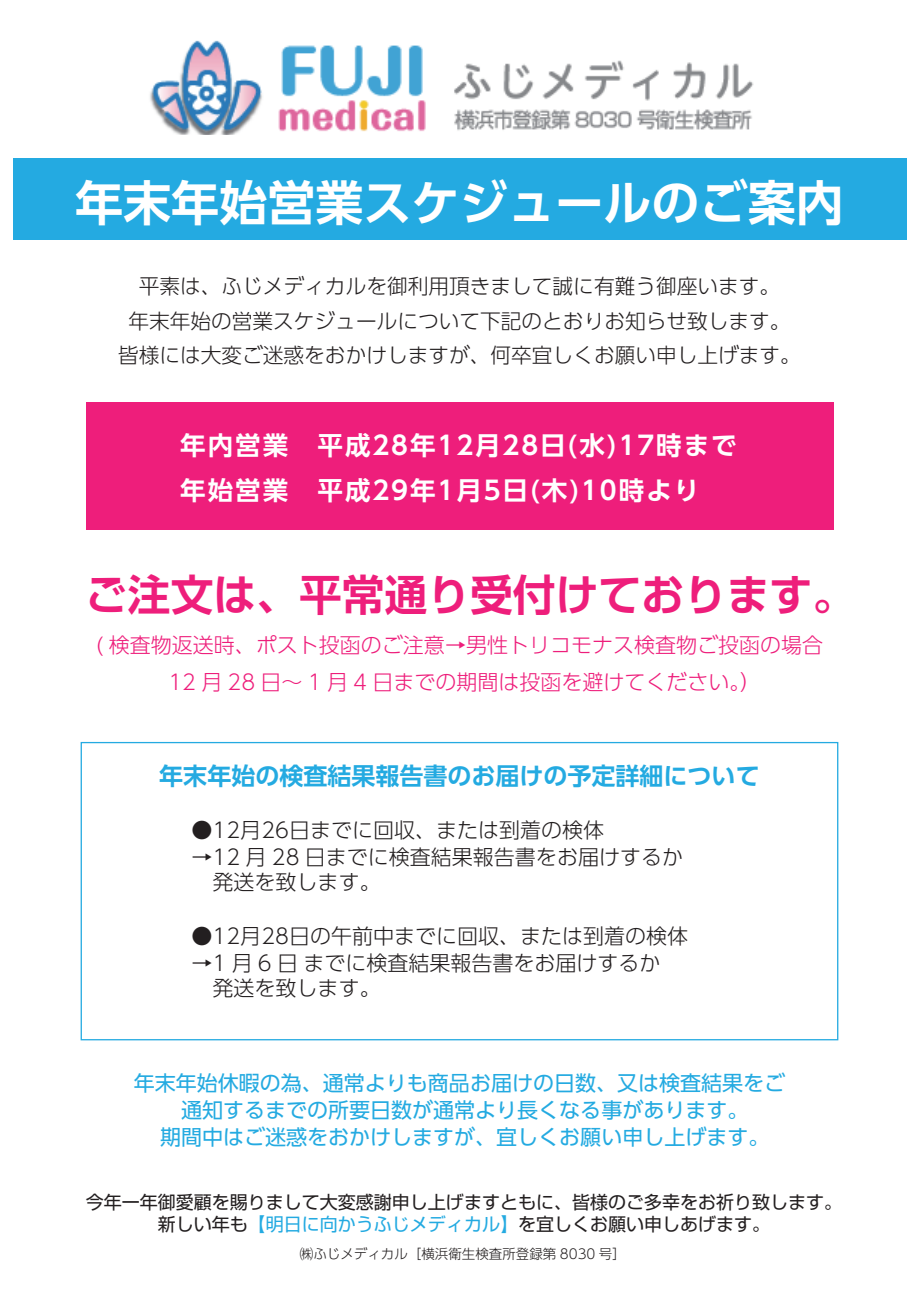
<style>
.page{position:relative;width:919px;height:1289px;background:#fff}
.page>*{position:absolute;margin:0;border:0;box-sizing:border-box;transform-origin:0 0}
.t1{font:700 48px "UD Shin Go Pro De";color:#fff}
.t2{font:700 42.75px "Shin Go De";color:#ee1e7b}
.t3{font:700 25.5px/45px "UD Shin Go Pro De";letter-spacing:.075em;color:#fff}
.t4{font:700 24px "UD Shin Go Pro De";color:#24aae1}
.t5{font:300 21px/25.2px "UD Shin Go Pro";color:#231f20}
.t6{font:21px/27px "UD Shin Go Pro";color:#24aae1;text-align:center}
.t7{font:300 21px/36.8px "UD Shin Go Pro";color:#ee1e7b;text-align:center}
.t8{font:300 20.7px/34.5px "UD Shin Go Pro";color:#231f20;text-align:center}
.t9{font:18px/22.5px "Shin Go";color:#231f20;text-align:center}
.t10{font:300 13.5px "UD Shin Go Pro";color:#231f20}
.s1{color:#24aae1}
</style>
<div class="page">
<div style="left:86px;top:402px;width:747px;height:127px;background:#ee1e7b"></div>
<div style="left:13px;top:158px;width:893px;height:81px;background:#24aae1"></div>
<img style="left:150px;top:40px;width:604px;height:95px">
<h1 class="t1" style="left:75px;top:163px;width:769px">年末年始営業スケジュールのご案内</h1>
<p class="t8" style="left:118px;top:268px;width:684px">平素は、ふじメディカルを御利用頂きまして誠に有難う御座います。<br>年末年始の営業スケジュールについて下記のとおりお知らせ致します。皆様には大変ご迷惑をおかけしますが、何卒宜しくお願い申し上げます。</p>
<p class="t3" style="left:180px;top:422px;width:558px">年内営業　平成28年12月28日(水)17時まで年始営業　平成29年1月5日(木)10時より</p>
<h2 class="t2" style="left:85px;top:567px;width:771px">ご注文は、平常通り受付けております。</h2>
<p class="t7" style="left:96px;top:626px;width:729px">( 検査物返送時、ポスト投函のご注意→男性トリコモナス検査物ご投函の場合<br>12 月 28 日～ 1 月 4 日までの期間は投函を避けてください。）</p>
<p class="t4" style="left:159px;top:756px;width:601px">年末年始の検査結果報告書のお届けの予定詳細について</p>
<p class="t5" style="left:191px;top:816px;width:414px">●12月26日までに回収、または到着の検体</p>
<p class="t5" style="left:191px;top:843px;width:493px">→12 月 28 日までに検査結果報告書をお届けするか　発送を致します。</p>
<p class="t5" style="left:191px;top:922px;width:498px">●12月28日の午前中までに回収、または到着の検体</p>
<p class="t5" style="left:191px;top:949px;width:470px">→1 月 6 日までに検査結果報告書をお届けするか　発送を致します。</p>
<p class="t6" style="left:134px;top:1069px;width:652px">年末年始休暇の為、通常よりも商品お届けの日数、又は検査結果をご通知するまでの所要日数が通常より長くなる事があります。<br>期間中はご迷惑をおかけしますが、宜しくお願い申し上げます。</p>
<p class="t9" style="left:86px;top:1189px;width:757px">今年一年御愛顧を賜りまして大変感謝申し上げますともに、皆様のご多幸をお祈り致します。新しい年も<span class="s1">【明日に向かうふじメディカル】</span>を宜しくお願い申しあげます。</p>
<p class="t10" style="left:300px;top:1242px;width:327px">㈱ふじメディカル［横浜衛生検査所登録第 8030 号］</p>
</div>
